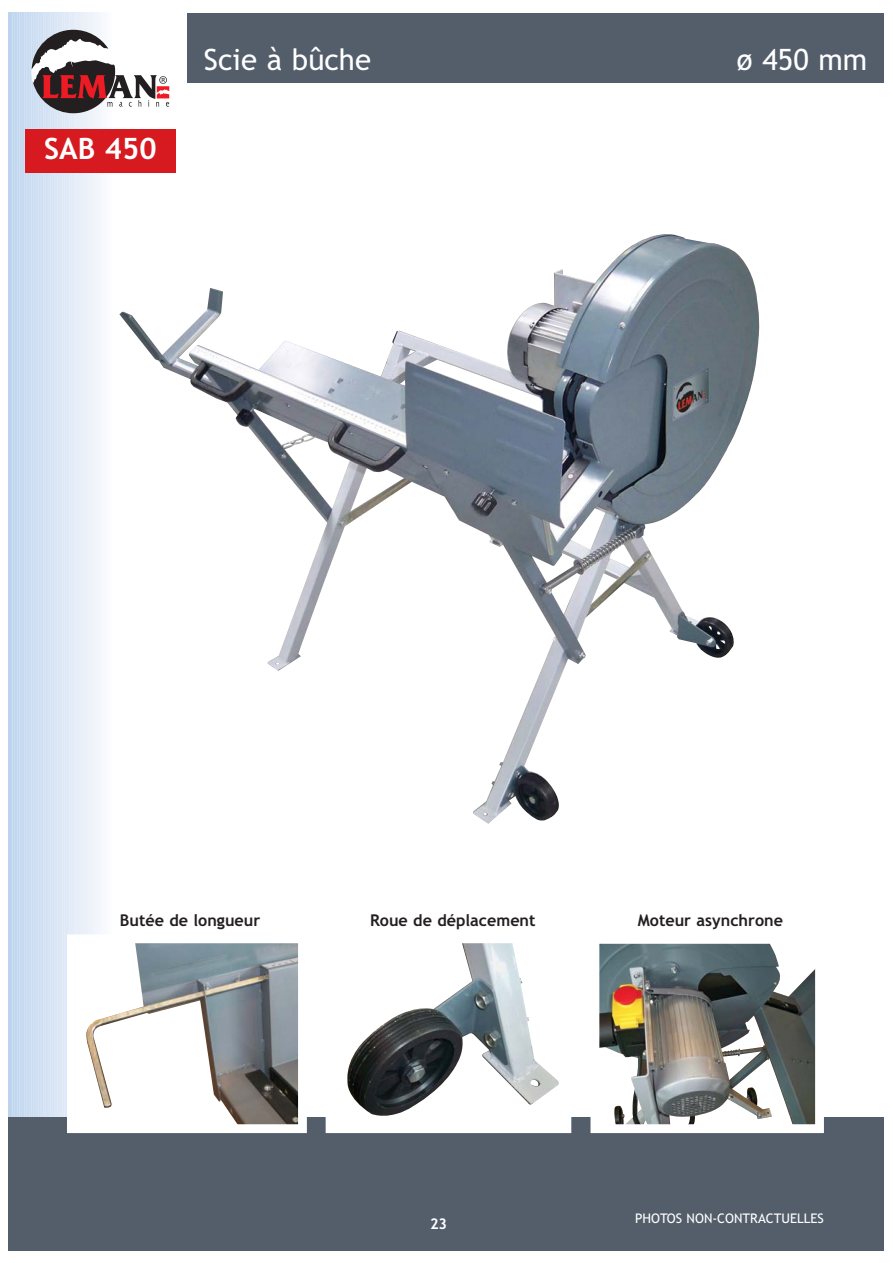
<style>
.page{position:relative;width:893px;height:1263px;background:#fff}
.page>*{position:absolute;margin:0;border:0;box-sizing:border-box;transform-origin:0 0}
.t1{font:29.4px "Trebuchet MS";color:#fff}
.t2{font:700 29.4px "Trebuchet MS";color:#fff}
.t3{font:700 16.2px "Trebuchet MS";color:#231f20}
.t4{font:700 14.7px "Trebuchet MS";color:#fff}
.t5{font:13.2px "Trebuchet MS";color:#fff}
</style>
<div class="page">
<svg style="left:9px;top:13px;width:6px;height:1237px;background:#c1d6ef"></svg>
<div style="left:14px;top:13px;width:6px;height:1237px;background:#c9dcf1"></div>
<div style="left:15px;top:13px;width:7px;height:1237px;background:#c3d8f0"></div>
<div style="left:22px;top:13px;width:7px;height:1237px;background:#c7daf1"></div>
<div style="left:26px;top:13px;width:6px;height:1237px;background:#d1e1f3"></div>
<div style="left:27px;top:13px;width:7px;height:1237px;background:#cadcf2"></div>
<div style="left:34px;top:13px;width:7px;height:1237px;background:#cedef2"></div>
<div style="left:41px;top:13px;width:7px;height:1237px;background:#d2e1f4"></div>
<div style="left:48px;top:13px;width:7px;height:1237px;background:#d6e3f4"></div>
<div style="left:55px;top:13px;width:6px;height:1237px;background:#dae6f5"></div>
<div style="left:60px;top:13px;width:7px;height:1237px;background:#dde8f6"></div>
<div style="left:67px;top:13px;width:7px;height:1237px;background:#e2ebf7"></div>
<div style="left:74px;top:13px;width:6px;height:1237px;background:#e6edf8"></div>
<div style="left:79px;top:13px;width:7px;height:1237px;background:#e9eff9"></div>
<div style="left:86px;top:13px;width:7px;height:1237px;background:#edf2fa"></div>
<div style="left:93px;top:13px;width:6px;height:1237px;background:#f1f5fb"></div>
<div style="left:98px;top:13px;width:7px;height:1237px;background:#f5f7fc"></div>
<div style="left:105px;top:13px;width:7px;height:1237px;background:#fafcfe"></div>
<hr style="left:110px;top:13px;width:3px;height:1237px;background:#fff">
<div style="left:187px;top:13px;width:697px;height:69px;background:#545e6b"></div>
<div style="left:9px;top:1117px;width:875px;height:133px;background:#545e6b"></div>
<img style="left:119px;top:234px;width:641px;height:590px">
<svg style="left:32px;top:30px;width:137px;height:83px"></svg>
<div style="left:25px;top:130px;width:150px;height:43px;background:#d71920"></div>
<div style="left:71px;top:939px;width:231px;height:190px;background:#fff"></div>
<img style="left:86px;top:944px;width:211px;height:179px">
<div style="left:67px;top:934px;width:240px;height:199px;border:9px solid #fff"></div>
<div style="left:330px;top:939px;width:237px;height:190px;background:#fff"></div>
<img style="left:347px;top:944px;width:212px;height:172px">
<div style="left:325px;top:934px;width:246px;height:199px;border:9px solid #fff"></div>
<img style="left:600px;top:944px;width:213px;height:179px">
<div style="left:590px;top:934px;width:233px;height:199px;border:9px solid #fff"></div>
<h1 class="t2" style="left:44px;top:137px;width:114px">SAB 450</h1>
<h1 class="t1" style="left:204px;top:48px;width:169px">Scie à bûche</h1>
<h1 class="t1" style="left:736px;top:48px;width:132px">ø 450 mm</h1>
<p class="t3" style="left:120px;top:914px;width:142px">Butée de longueur</p>
<p class="t3" style="left:370px;top:914px;width:167px">Roue de déplacement</p>
<p class="t3" style="left:637px;top:914px;width:147px">Moteur asynchrone</p>
<p class="t4" style="left:430px;top:1218px;width:19px">23</p>
<p class="t5" style="left:635px;top:1214px;width:190px">PHOTOS NON-CONTRACTUELLES</p>
</div>
